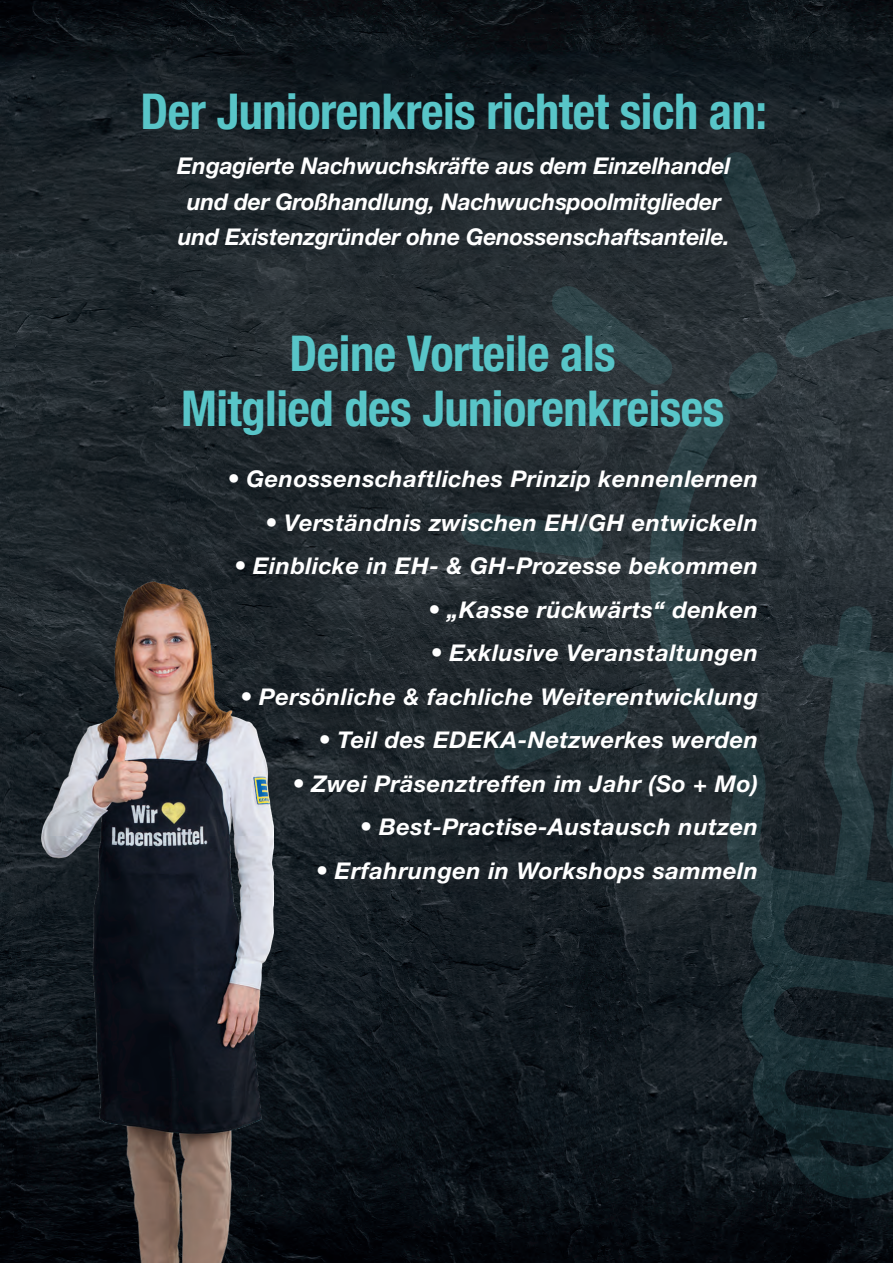
<style>
.page{position:relative;width:893px;height:1263px;background:#fff}
.page>*{position:absolute;margin:0;border:0;box-sizing:border-box;transform-origin:0 0}
.t1{font:700 condensed 49.5px/55.1px "Helvetica Neue LT Std";letter-spacing:-.01em;color:#58c5c8;text-align:center}
.t2{font:italic 700 23.1px "Helvetica Neue LT Std";letter-spacing:.02em;color:#fff}
.t3{font:italic 700 23.1px/35.2px "Helvetica Neue LT Std";letter-spacing:-.01em;color:#fff;text-align:center}
.s1{font-weight:300;font-size:24.15px}
</style>
<div class="page">
<img style="left:0;top:0;width:893px;height:1263px">
<svg style="left:718px;top:150px;width:80px;height:130px;background:#263338"></svg>
<svg style="left:550px;top:284px;width:92px;height:102px;background:#2d3a3e"></svg>
<svg style="left:460px;top:511px;width:144px;height:48px;background:#29383d"></svg>
<svg style="left:492px;top:692px;width:138px;height:78px;background:#243136"></svg>
<svg style="left:642px;top:280px;width:251px;height:922px;background:#222d32"></svg>
<img style="left:42px;top:582px;width:232px;height:681px">
<h1 class="t1" style="left:141px;top:83px;width:628px">Der Juniorenkreis richtet sich an:</h1>
<p class="t3" style="left:177px;top:148px;width:555px">Engagierte Nachwuchskräfte aus dem Einzelhandel und der Großhandlung, Nachwuchspoolmitglieder und Existenzgründer ohne Genossenschaftsanteile.</p>
<h1 class="t1" style="left:181px;top:325px;width:545px">Deine Vorteile als<br>Mitglied des Juniorenkreises</h1>
<p class="t2" style="left:228px;top:465px;width:532px"><span class="s1">•</span> Genossenschaftliches Prinzip kennenlernen</p>
<p class="t2" style="left:266px;top:508px;width:494px"><span class="s1">•</span> Verständnis zwischen EH/GH entwickeln</p>
<p class="t2" style="left:234px;top:552px;width:525px"><span class="s1">•</span> Einblicke in EH- &amp; GH-Prozesse bekommen</p>
<p class="t2" style="left:428px;top:595px;width:331px"><span class="s1">•</span> „Kasse rückwärts“ denken</p>
<p class="t2" style="left:431px;top:639px;width:329px"><span class="s1">•</span> Exklusive Veranstaltungen</p>
<p class="t2" style="left:240px;top:682px;width:519px"><span class="s1">•</span> Persönliche &amp; fachliche Weiterentwicklung</p>
<p class="t2" style="left:319px;top:726px;width:441px"><span class="s1">•</span> Teil des EDEKA-Netzwerkes werden</p>
<p class="t2" style="left:293px;top:769px;width:467px"><span class="s1">•</span> Zwei Präsenztreffen im Jahr (So + Mo)</p>
<p class="t2" style="left:360px;top:813px;width:399px"><span class="s1">•</span> Best-Practise-Austausch nutzen</p>
<p class="t2" style="left:316px;top:856px;width:443px"><span class="s1">•</span> Erfahrungen in Workshops sammeln</p>
</div>
